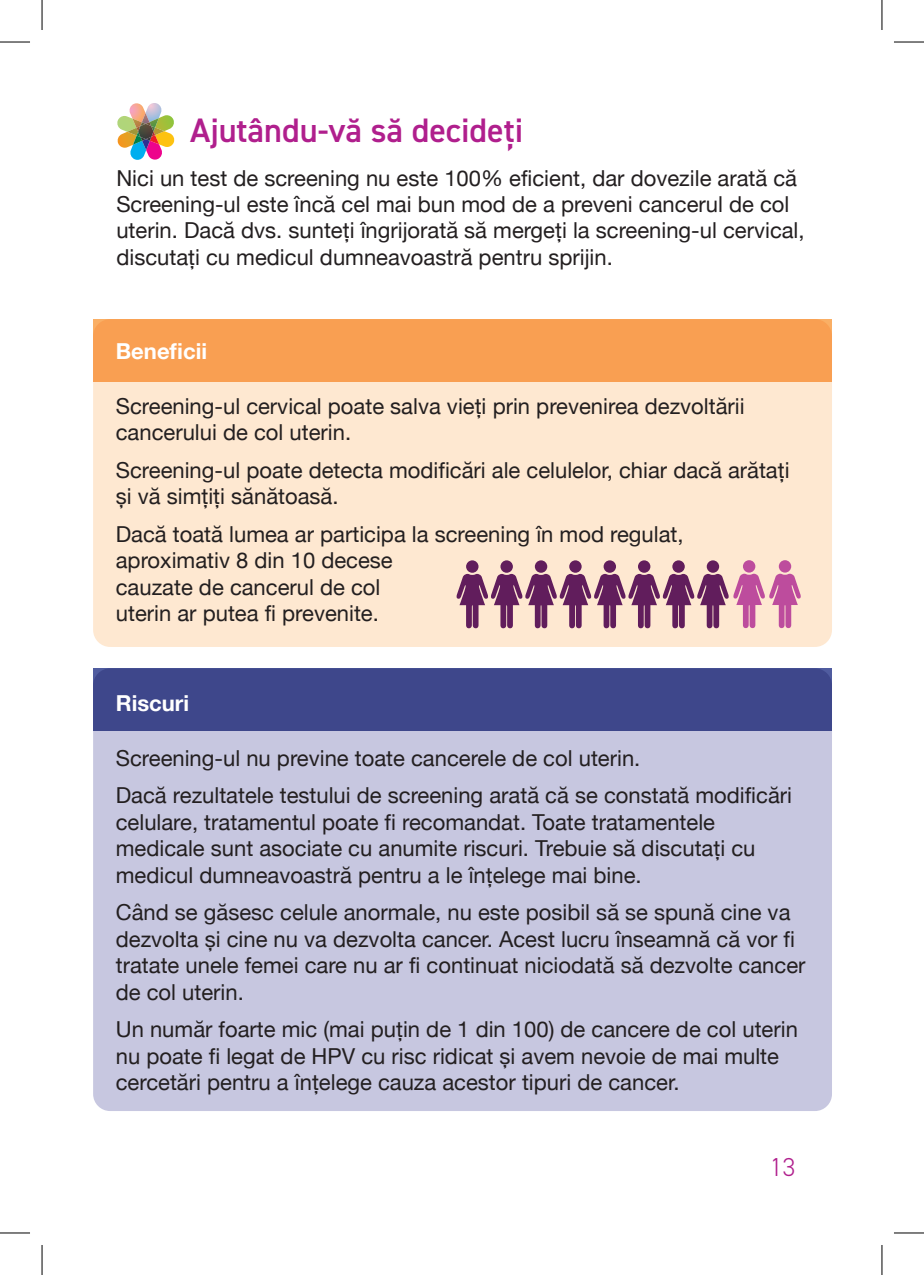
<style>
.page{position:relative;width:924px;height:1275px;background:#fff}
.page>*{position:absolute;margin:0;border:0;box-sizing:border-box;transform-origin:0 0}
.t1{font:600 34px "DIN2014";color:#b01f8d}
.t2{font:300 26px "DIN2014";color:#b01f8d}
.t3{font:22px/26.4px "Helvetica Neue";color:#231f20}
.t4{font:700 22px "Helvetica Neue";color:#fff}
</style>
<div class="page">
<div style="left:93px;top:319px;width:738px;height:328px;background:#fee8d1;border-radius:17px"></div>
<div style="left:93px;top:319px;width:738px;height:63px;background:#f99f52"></div>
<svg style="left:117px;top:103px;width:58px;height:57px"></svg>
<img style="left:132px;top:119px;width:27px;height:25px">
<img style="left:136px;top:126px;width:19px;height:11px">
<img style="left:140px;top:122px;width:11px;height:19px">
<img style="left:138px;top:124px;width:15px;height:15px">
<div style="left:466px;top:560px;width:12px;height:13px;background:#611d5c;border-radius:50%"></div>
<div style="left:603px;top:560px;width:12px;height:13px;background:#611d5c;border-radius:50%"></div>
<div style="left:500px;top:560px;width:12px;height:13px;background:#611d5c;border-radius:50%"></div>
<svg style="left:637px;top:560px;width:13px;height:13px"></svg>
<div style="left:534px;top:560px;width:13px;height:13px;background:#611d5c;border-radius:50%"></div>
<div style="left:672px;top:560px;width:12px;height:13px;background:#611d5c;border-radius:50%"></div>
<div style="left:569px;top:560px;width:12px;height:13px;background:#611d5c;border-radius:50%"></div>
<div style="left:706px;top:560px;width:12px;height:13px;background:#611d5c;border-radius:50%"></div>
<div style="left:742px;top:560px;width:13px;height:12px;background:#bd4c9d;border-radius:50%"></div>
<div style="left:778px;top:560px;width:12px;height:12px;background:#bd4c9d;border-radius:50%"></div>
<svg style="left:456px;top:574px;width:345px;height:54px"></svg>
<div style="left:93px;top:668px;width:738px;height:443px;background:#c7c7e0;border-radius:17px"></div>
<div style="left:93px;top:668px;width:738px;height:63px;background:#3e478b"></div>
<hr style="left:0;top:42px;width:30px;height:1px;background:#000">
<hr style="left:893px;top:42px;width:30px;height:1px;background:#000">
<hr style="left:0;top:1232px;width:30px;height:1px;background:#000">
<hr style="left:893px;top:1232px;width:30px;height:1px;background:#000">
<hr style="left:42px;top:0;width:1px;height:30px;background:#000">
<hr style="left:42px;top:1245px;width:1px;height:30px;background:#000">
<hr style="left:881px;top:0;width:1px;height:30px;background:#000">
<hr style="left:881px;top:1245px;width:1px;height:30px;background:#000">
<h1 class="t1" style="left:190px;top:108px;width:334px">Ajutându-vă să decideți</h1>
<p class="t3" style="left:116px;top:166px;width:689px">Nici un test de screening nu este 100% eficient, dar dovezile arată că Screening-ul este încă cel mai bun mod de a preveni cancerul de col uterin. Dacă dvs. sunteți îngrijorată să mergeți la screening-ul cervical, discutați cu medicul dumneavoastră pentru sprijin.</p>
<p class="t4" style="left:116px;top:334px;width:93px">Beneficii</p>
<p class="t3" style="left:116px;top:394px;width:630px">Screening-ul cervical poate salva vieți prin prevenirea dezvoltării cancerului de col uterin.</p>
<p class="t3" style="left:116px;top:458px;width:675px">Screening-ul poate detecta modificări ale celulelor, chiar dacă arătați și vă simțiți sănătoasă.</p>
<p class="t3" style="left:116px;top:522px;width:569px">Dacă toată lumea ar participa la screening în mod regulat, aproximativ 8 din 10 decese<br>cauzate de cancerul de col<br>uterin ar putea fi prevenite.</p>
<p class="t4" style="left:116px;top:685px;width:75px">Riscuri</p>
<p class="t3" style="left:116px;top:740px;width:677px;line-height:37.8px">Screening-ul nu previne toate cancerele de col uterin.<br>Dacă rezultatele testului de screening arată că se constată modificări</p>
<p class="t3" style="left:116px;top:810px;width:640px">celulare, tratamentul poate fi recomandat. Toate tratamentele medicale sunt asociate cu anumite riscuri. Trebuie să discutați cu medicul dumneavoastră pentru a le înțelege mai bine.</p>
<p class="t3" style="left:116px;top:900px;width:691px">Când se găsesc celule anormale, nu este posibil să se spună cine va dezvolta și cine nu va dezvolta cancer. Acest lucru înseamnă că vor fi tratate unele femei care nu ar fi continuat niciodată să dezvolte cancer de col uterin.</p>
<p class="t3" style="left:116px;top:1017px;width:683px">Un număr foarte mic (mai puțin de 1 din 100) de cancere de col uterin nu poate fi legat de HPV cu risc ridicat și avem nevoie de mai multe cercetări pentru a înțelege cauza acestor tipuri de cancer.</p>
<p class="t2" style="left:769px;top:1151px;width:27px">13</p>
</div>
